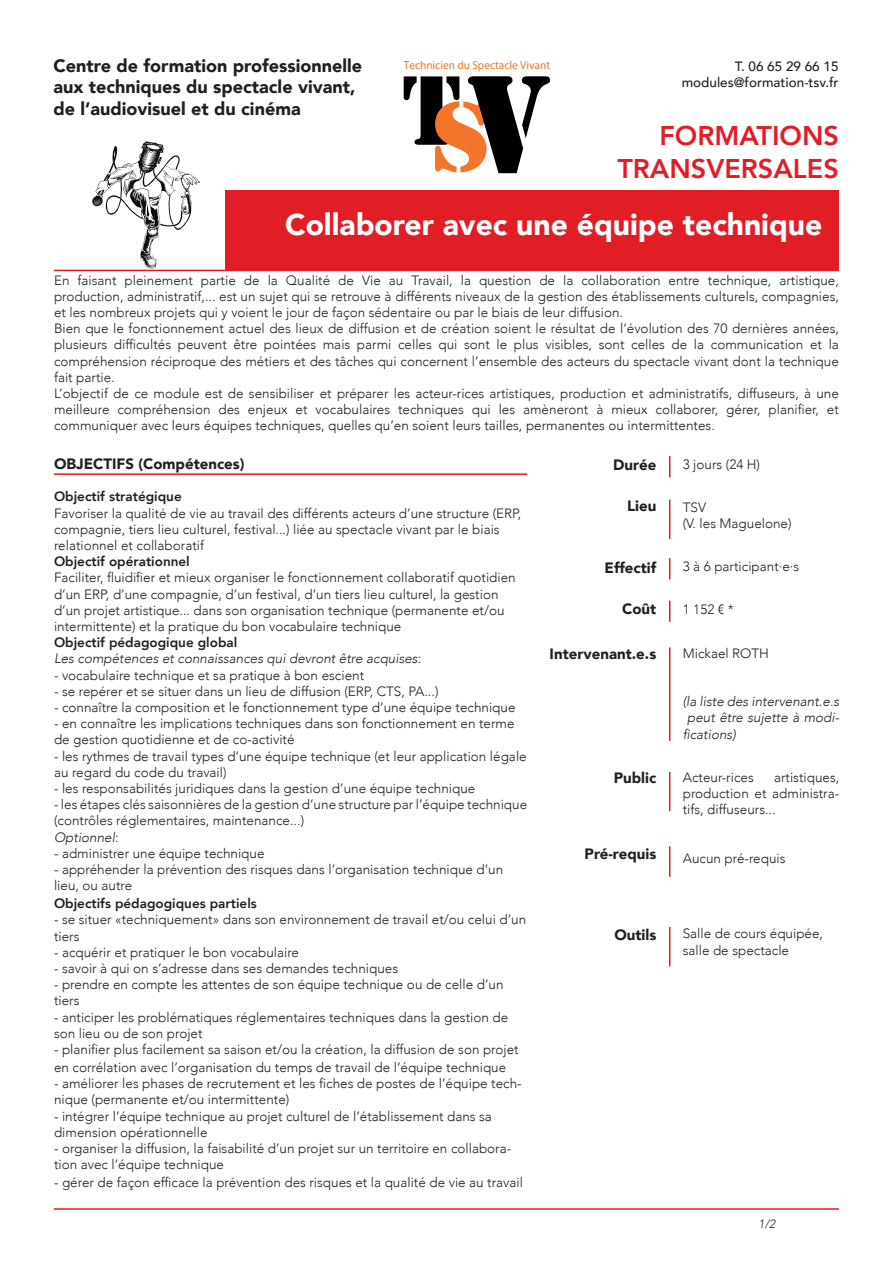
<style>
.page{position:relative;width:893px;height:1263px;background:#fff}
.page>*{position:absolute;margin:0;border:0;box-sizing:border-box;transform-origin:0 0}
.t1{font:900 30px "Avenir";color:#fff}
.t2{font:800 27px "Avenir";color:#e11e25}
.t3{font:900 18px "Avenir";color:#231f20}
.t4{font:900 15px "Avenir";color:#231f20}
.t5{font:300 13.5px/16.2px "Avenir";color:#231f20}
.t6{font:italic 300 13.5px/16.2px "Avenir";color:#231f20}
.t7{font:800 13.5px "Avenir";color:#231f20}
.t8{font:500 13.5px "Avenir";color:#231f20}
.t9{font:italic 300 12px "Avenir";color:#231f20}
.t10{font:11.7px "Myriad Pro";color:#f3752c}
.s1{font-style:normal}
</style>
<div class="page">
<svg style="left:92px;top:141px;width:108px;height:128px"></svg>
<div style="left:225px;top:190px;width:614px;height:80px;background:#e11e25"></div>
<hr style="left:54px;top:270px;width:785px;height:1px;background:#e11e25">
<svg style="left:669px;top:456px;width:1px;height:21px"></svg>
<hr style="left:669px;top:500px;width:1px;height:39px;background:#e11e25">
<svg style="left:669px;top:558px;width:1px;height:21px"></svg>
<svg style="left:669px;top:601px;width:1px;height:21px"></svg>
<hr style="left:669px;top:647px;width:1px;height:94px;background:#e11e25">
<hr style="left:669px;top:772px;width:1px;height:39px;background:#e11e25">
<hr style="left:669px;top:846px;width:1px;height:31px;background:#e11e25">
<hr style="left:669px;top:927px;width:1px;height:39px;background:#e11e25">
<hr style="left:54px;top:473px;width:473px;height:2px;background:#e11e25">
<hr style="left:54px;top:1208px;width:785px;height:2px;background:#e11e25">
<svg style="left:404px;top:76px;width:146px;height:97px"></svg>
<p class="t3" style="left:54px;top:50px;width:310px">Centre de formation professionnelle</p>
<p class="t3" style="left:54px;top:72px;width:303px">aux techniques du spectacle vivant,</p>
<p class="t3" style="left:54px;top:93px;width:249px">de l’audiovisuel et du cinéma</p>
<p class="t10" style="left:404px;top:58px;width:148px">Technicien du Spectacle Vivant</p>
<p class="t8" style="left:735px;top:54px;width:105px">T. 06 65 29 66 15</p>
<p class="t8" style="left:682px;top:70px;width:158px">modules@formation-tsv.fr</p>
<p class="t2" style="left:659px;top:115px;width:181px">FORMATIONS</p>
<p class="t2" style="left:617px;top:147px;width:223px">TRANSVERSALES</p>
<p class="t1" style="left:285px;top:199px;width:539px">Collaborer avec une équipe technique</p>
<p class="t5" style="left:54px;top:272px;width:786px;text-align:justify">En faisant pleinement partie de la Qualité de Vie au Travail, la question de la collaboration entre technique, artistique, production, administratif,... est un sujet qui se retrouve à différents niveaux de la gestion des établissements culturels, compagnies, et les nombreux projets qui y voient le jour de façon sédentaire ou par le biais de leur diffusion.</p>
<p class="t5" style="left:54px;top:321px;width:786px;text-align:justify">Bien que le fonctionnement actuel des lieux de diffusion et de création soient le résultat de l’évolution des 70 dernières années, plusieurs difficultés peuvent être pointées mais parmi celles qui sont le plus visibles, sont celles de la communication et la compréhension réciproque des métiers et des tâches qui concernent l’ensemble des acteurs du spectacle vivant dont la technique fait partie.</p>
<p class="t5" style="left:54px;top:385px;width:786px;text-align:justify">L’objectif de ce module est de sensibiliser et préparer les acteur-rices artistiques, production et administratifs, diffuseurs, à une meilleure compréhension des enjeux et vocabulaires techniques qui les amèneront à mieux collaborer, gérer, planifier, et communiquer avec leurs équipes techniques, quelles qu’en soient leurs tailles, permanentes ou intermittentes.</p>
<p class="t4" style="left:54px;top:451px;width:192px">OBJECTIFS (Compétences)</p>
<p class="t7" style="left:54px;top:486px;width:129px">Objectif stratégique</p>
<p class="t5" style="left:54px;top:505px;width:469px">Favoriser la qualité de vie au travail des différents acteurs d’une structure (ERP, compagnie, tiers lieu culturel, festival...) liée au spectacle vivant par le biais relationnel et collaboratif</p>
<p class="t7" style="left:54px;top:551px;width:137px">Objectif opérationnel</p>
<p class="t5" style="left:54px;top:570px;width:463px">Faciliter, fluidifier et mieux organiser le fonctionnement collaboratif quotidien d’un ERP, d’une compagnie, d’un festival, d’un tiers lieu culturel, la gestion d’un projet artistique... dans son organisation technique (permanente et/ou intermittente) et la pratique du bon vocabulaire technique</p>
<p class="t7" style="left:54px;top:632px;width:185px">Objectif pédagogique global</p>
<p class="t6" style="left:54px;top:651px;width:369px">Les compétences et connaissances qui devront être acquises<span class="s1">:</span></p>
<p class="t5" style="left:54px;top:667px;width:312px">- vocabulaire technique et sa pratique à bon escient</p>
<p class="t5" style="left:54px;top:683px;width:386px">- se repérer et se situer dans un lieu de diffusion (ERP, CTS, PA...)</p>
<p class="t5" style="left:54px;top:699px;width:463px">- connaître la composition et le fonctionnement type d’une équipe technique</p>
<p class="t5" style="left:54px;top:715px;width:462px">- en connaître les implications techniques dans son fonctionnement en terme de gestion quotidienne et de co-activité</p>
<p class="t5" style="left:54px;top:748px;width:474px">- les rythmes de travail types d’une équipe technique (et leur application légale au regard du code du travail)</p>
<p class="t5" style="left:54px;top:780px;width:423px">- les responsabilités juridiques dans la gestion d’une équipe technique</p>
<p class="t5" style="left:54px;top:796px;width:475px">- les étapes clés saisonnières de la gestion d’une structure par l’équipe technique (contrôles réglementaires, maintenance...)</p>
<p class="t6" style="left:54px;top:829px;width:66px">Optionnel<span class="s1">:</span></p>
<p class="t5" style="left:54px;top:845px;width:212px">- administrer une équipe technique</p>
<p class="t5" style="left:54px;top:861px;width:451px">- appréhender la prévention des risques dans l’organisation technique d’un lieu, ou autre</p>
<p class="t7" style="left:54px;top:893px;width:204px">Objectifs pédagogiques partiels</p>
<p class="t5" style="left:54px;top:912px;width:474px">- se situer «techniquement» dans son environnement de travail et/ou celui d’un tiers</p>
<p class="t5" style="left:54px;top:944px;width:247px">- acquérir et pratiquer le bon vocabulaire</p>
<p class="t5" style="left:54px;top:960px;width:346px">- savoir à qui on s’adresse dans ses demandes techniques</p>
<p class="t5" style="left:54px;top:976px;width:451px">- prendre en compte les attentes de son équipe technique ou de celle d’un tiers</p>
<p class="t5" style="left:54px;top:1009px;width:456px">- anticiper les problématiques réglementaires techniques dans la gestion de son lieu ou de son projet</p>
<p class="t5" style="left:54px;top:1040px;width:466px;line-height:18px">- planifier plus facilement sa saison et/ou la création, la diffusion de son projet en corrélation avec l’organisation du temps de travail de l’équipe technique</p>
<p class="t5" style="left:54px;top:1075px;width:469px">- améliorer les phases de recrutement et les fiches de postes de l’équipe tech&shy;nique (permanente et/ou intermittente)</p>
<p class="t5" style="left:54px;top:1108px;width:439px">- intégrer l’équipe technique au projet culturel de l’établissement dans sa dimension opérationnelle</p>
<p class="t5" style="left:54px;top:1140px;width:459px">- organiser la diffusion, la faisabilité d’un projet sur un territoire en collabora&shy;tion avec l’équipe technique</p>
<p class="t5" style="left:54px;top:1174px;width:470px">- gérer de façon efficace la prévention des risques et la qualité de vie au travail</p>
<p class="t5" style="left:683px;top:456px;width:79px">3 jours (24 H)</p>
<p class="t5" style="left:683px;top:499px;width:25px">TSV</p>
<p class="t5" style="left:683px;top:515px;width:110px">(V. les Maguelone)</p>
<p class="t5" style="left:683px;top:558px;width:118px">3 à 6 participant·e·s</p>
<p class="t5" style="left:683px;top:602px;width:52px">1 152 € *</p>
<p class="t5" style="left:683px;top:645px;width:88px">Mickael ROTH</p>
<p class="t6" style="left:683px;top:693px;width:158px">(la liste des intervenant.e.s</p>
<p class="t6" style="left:683px;top:710px;width:158px;text-indent:4px">peut être sujette à modi&shy;fications)</p>
<p class="t5" style="left:683px;top:769px;width:72px">Acteur-rices</p>
<p class="t4" style="left:613px;top:452px;width:45px">Durée</p>
<p class="t4" style="left:627px;top:493px;width:31px">Lieu</p>
<p class="t4" style="left:605px;top:554px;width:53px">Effectif</p>
<p class="t4" style="left:622px;top:596px;width:36px">Coût</p>
<p class="t4" style="left:550px;top:641px;width:108px">Intervenant.e.s</p>
<p class="t4" style="left:614px;top:765px;width:44px">Public</p>
<p class="t5" style="left:683px;top:769px;width:158px;text-align:justify;text-indent:91px">artistiques, production et administra&shy;tifs, diffuseurs...</p>
<p class="t5" style="left:683px;top:850px;width:104px">Aucun pré-requis</p>
<p class="t4" style="left:585px;top:841px;width:73px">Pré-requis</p>
<p class="t5" style="left:683px;top:926px;width:142px">Salle de cours équipée, salle de spectacle</p>
<p class="t4" style="left:614px;top:922px;width:43px">Outils</p>
<p class="t9" style="left:759px;top:1217px;width:18px">1/2</p>
</div>
